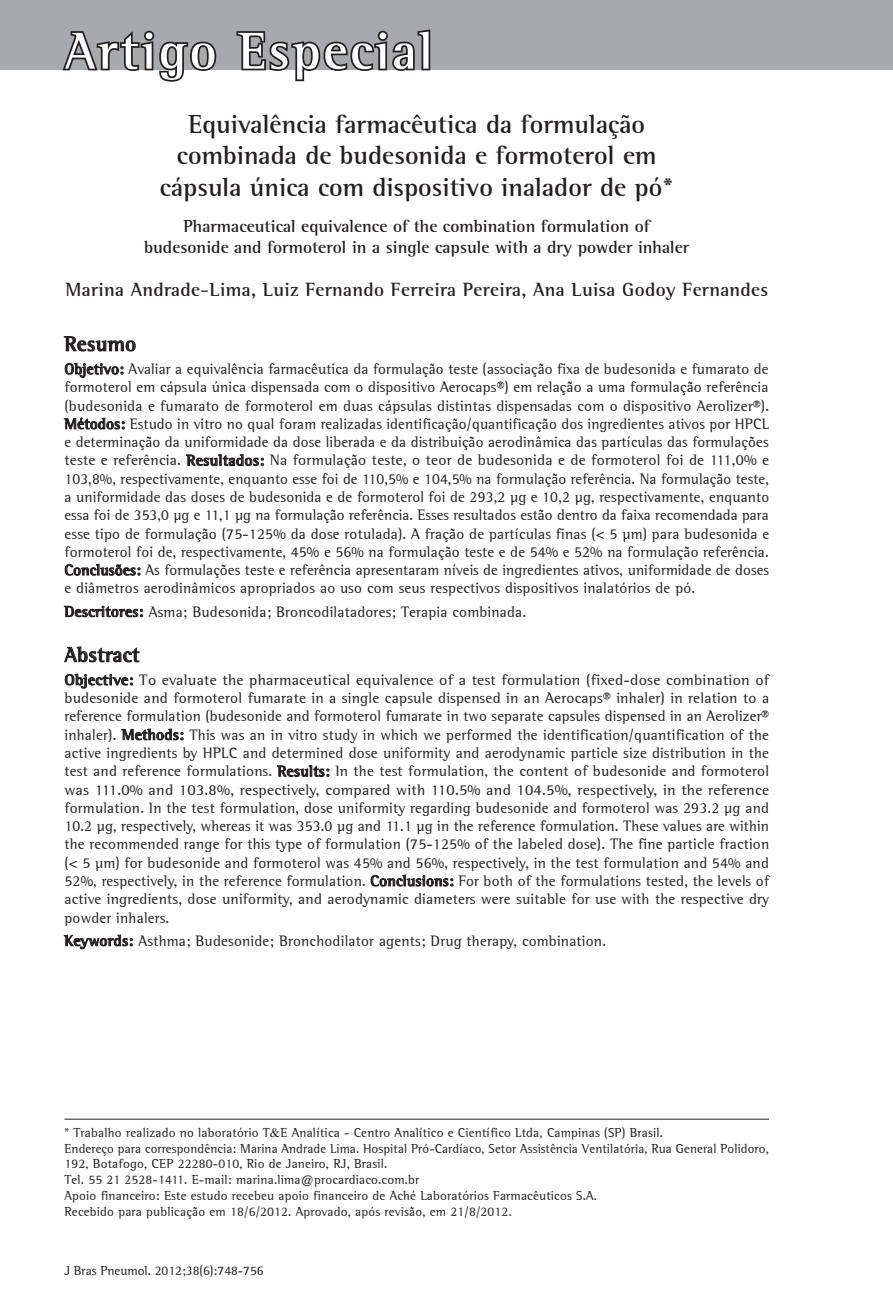
<style>
.page{position:relative;width:893px;height:1315px;background:#fff}
.page>*{position:absolute;margin:0;border:0;box-sizing:border-box;transform-origin:0 0}
.t1{font:700 52.5px "Libre Semi Serif S Si";letter-spacing:.05em;color:#fff}
.Título___1o_idioma{font:700 26.25px/31.5px "Libre Semi Serif S Si";color:#231f20;text-align:center}
.Abstract___título{font:700 21px "Libre Semi Serif S Si";letter-spacing:.015em;color:#231f20}
.Resumo___título{font:700 21px "Libre Semi Serif S Si";letter-spacing:.015em;color:#231f20}
.Autores{font:700 19.25px "Libre Semi Serif S Si";letter-spacing:.015em;color:#231f20}
.Título___2o_idioma{font:700 17.5px/21px "Libre Semi Serif S Si";color:#231f20;text-align:center}
.Abstract{font:15.22px/18.2px "Libre Semi Serif S Si";letter-spacing:.015em;color:#231f20;text-align:justify;scale:1.04 1}
.Resumo{font:15.22px/18.2px "Libre Semi Serif S Si";letter-spacing:.015em;color:#231f20;text-align:justify}
.Keywords{font:15.22px "Libre Semi Serif S Si";letter-spacing:.015em;color:#231f20}
.Palavras-chave{font:15.22px "Libre Semi Serif S Si";letter-spacing:.015em;color:#231f20}
.Endereço{font:13.12px/15.8px "Libre Semi Serif S Si";letter-spacing:.015em;color:#231f20}
.rodapé{font:13.12px "Libre Semi Serif S Si";color:#231f20}
.s1{font-weight:700}
</style>
<div class="page">
<div style="left:0;top:0;width:893px;height:70px;background:#a8a9ad"></div>
<svg style="left:64px;top:336px;width:71px;height:15px"></svg>
<svg style="left:65px;top:363px;width:58px;height:14px"></svg>
<svg style="left:64px;top:417px;width:60px;height:12px"></svg>
<svg style="left:186px;top:454px;width:78px;height:12px"></svg>
<svg style="left:65px;top:564px;width:75px;height:11px"></svg>
<svg style="left:64px;top:606px;width:79px;height:11px"></svg>
<svg style="left:65px;top:646px;width:74px;height:16px"></svg>
<svg style="left:65px;top:674px;width:68px;height:14px"></svg>
<svg style="left:122px;top:729px;width:61px;height:11px"></svg>
<svg style="left:277px;top:765px;width:52px;height:11px"></svg>
<svg style="left:371px;top:875px;width:82px;height:11px"></svg>
<svg style="left:64px;top:935px;width:69px;height:14px"></svg>
<hr style="left:64px;top:1118px;width:705px;height:1px;background:#231f20">
<svg style="left:62px;top:30px;width:155px;height:52px"></svg>
<svg style="left:236px;top:29px;width:195px;height:53px"></svg>
<h1 class="t1" style="left:64px;top:19px;width:370px">Artigo Especial</h1>
<p class="Título___1o_idioma" style="left:160px;top:108px;width:515px">Equivalência farmacêutica da formulação combinada de budesonida e formoterol em cápsula única com dispositivo inalador de pó*</p>
<p class="Título___2o_idioma" style="left:144px;top:215px;width:547px">Pharmaceutical equivalence of the combination formulation of budesonide and formoterol in a single capsule with a dry powder inhaler</p>
<p class="Autores" style="left:65px;top:278px;width:704px">Marina Andrade-Lima, Luiz Fernando Ferreira Pereira, Ana Luisa Godoy Fernandes</p>
<p class="Resumo___título" style="left:64px;top:331px;width:73px">Resumo</p>
<p class="Resumo" style="left:64px;top:360px;width:706px"><span class="s1">Objetivo:</span> Avaliar a equivalência farmacêutica da formulação teste (associação fixa de budesonida e fumarato de formoterol em cápsula única dispensada com o dispositivo Aerocaps®) em relação a uma formulação referência (budesonida e fumarato de formoterol em duas cápsulas distintas dispensadas com o dispositivo Aerolizer®).<br><span class="s1">Métodos:</span> Estudo in vitro no qual foram realizadas identificação/quantificação dos ingredientes ativos por HPCL e determinação da uniformidade da dose liberada e da distribuição aerodinâmica das partículas das formulações teste e referência. <span class="s1">Resultados:</span> Na formulação teste, o teor de budesonida e de formoterol foi de 111,0% e 103,8%, respectivamente, enquanto esse foi de 110,5% e 104,5% na formulação referência. Na formulação teste, a uniformidade das doses de budesonida e de formoterol foi de 293,2 µg e 10,2 µg, respectivamente, enquanto essa foi de 353,0 µg e 11,1 µg na formulação referência. Esses resultados estão dentro da faixa recomendada para esse tipo de formulação (75-125% da dose rotulada). A fração de partículas finas (&lt; 5 µm) para budesonida e formoterol foi de, respectivamente, 45% e 56% na formulação teste e de 54% e 52% na formulação referência.<br><span class="s1">Conclusões:</span> As formulações teste e referência apresentaram níveis de ingredientes ativos, uniformidade de doses e diâmetros aerodinâmicos apropriados ao uso com seus respectivos dispositivos inalatórios de pó.</p>
<p class="Palavras-chave" style="left:64px;top:602px;width:463px"><span class="s1">Descritores:</span> Asma; Budesonida; Broncodilatadores; Terapia combinada.</p>
<p class="Abstract___título" style="left:64px;top:642px;width:76px">Abstract</p>
<p class="Abstract" style="left:64px;top:670px;width:679px"><span class="s1">Objective:</span> To evaluate the pharmaceutical equivalence of a test formulation (fixed-dose combination of budesonide and formoterol fumarate in a single capsule dispensed in an Aerocaps® inhaler) in relation to a reference formulation (budesonide and formoterol fumarate in two separate capsules dispensed in an Aerolizer® inhaler). <span class="s1">Methods:</span> This was an in vitro study in which we performed the identification/quantification of the active ingredients by HPLC and determined dose uniformity and aerodynamic particle size distribution in the test and reference formulations. <span class="s1">Results:</span> In the test formulation, the content of budesonide and formoterol was 111.0% and 103.8%, respectively, compared with 110.5% and 104.5%, respectively, in the reference formulation. In the test formulation, dose uniformity regarding budesonide and formoterol was 293.2 µg and 10.2 µg, respectively, whereas it was 353.0 µg and 11.1 µg in the reference formulation. These values are within the recommended range for this type of formulation (75-125% of the labeled dose). The fine particle fraction (&lt; 5 µm) for budesonide and formoterol was 45% and 56%, respectively, in the test formulation and 54% and 52%, respectively, in the reference formulation. <span class="s1">Conclusions:</span> For both of the formulations tested, the levels of active ingredients, dose uniformity, and aerodynamic diameters were suitable for use with the respective dry powder inhalers.</p>
<p class="Keywords" style="left:64px;top:931px;width:543px"><span class="s1">Keywords:</span> Asthma; Budesonide; Bronchodilator agents; Drug therapy, combination.</p>
<p class="Endereço" style="left:64px;top:1124px;width:600px">* Trabalho realizado no laboratório T E Analítica - Centro Analítico e Científico Ltda, Campinas (SP) Brasil.</p>
<p class="Endereço" style="left:64px;top:1140px;width:706px">Endereço para correspondência: Marina Andrade Lima. Hospital Pró-Cardíaco, Setor Assistência Ventilatória, Rua General Polidoro,<br>192, Botafogo, CEP 22280-010, Rio de Janeiro, RJ, Brasil.</p>
<p class="Endereço" style="left:64px;top:1171px;width:356px">Tel. 55 21 2528-1411. E-mail: marina.lima@procardiaco.com.br</p>
<p class="Endereço" style="left:64px;top:1187px;width:534px">Apoio financeiro: Este estudo recebeu apoio financeiro de Aché Laboratórios Farmacêuticos S.A.</p>
<p class="Endereço" style="left:64px;top:1203px;width:449px">Recebido para publicação em 18/6/2012. Aprovado, após revisão, em 21/8/2012.</p>
<p class="rodapé" style="left:64px;top:1263px;width:201px">J Bras Pneumol. 2012;38(6):748-756</p>
</div>
